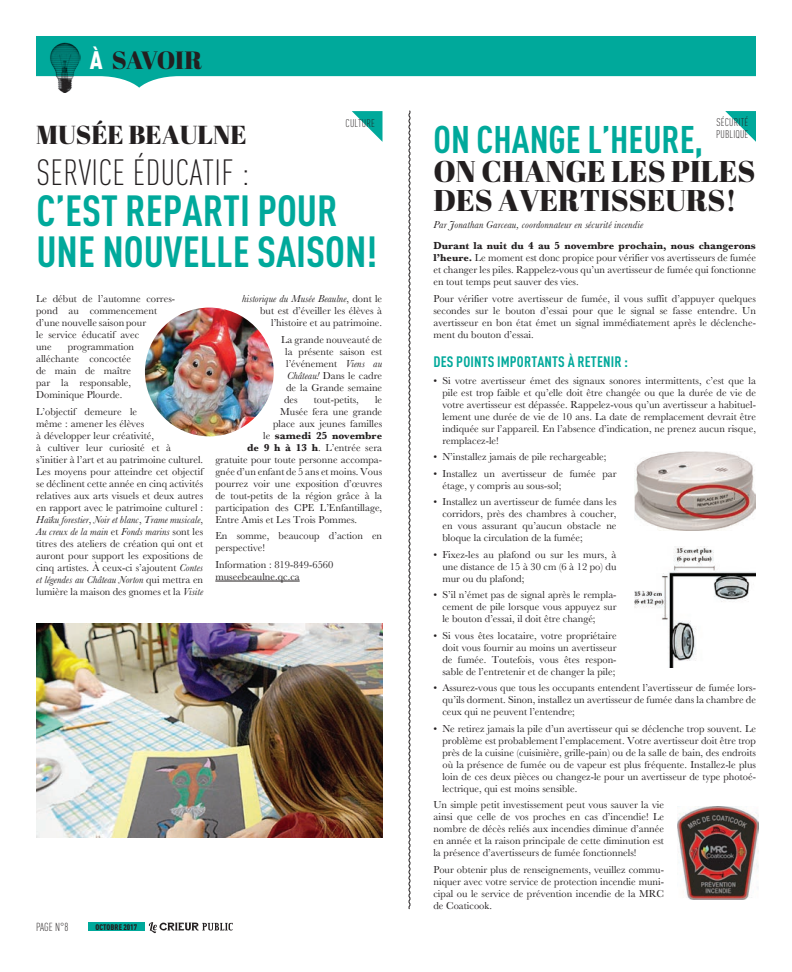
<style>
.page{position:relative;width:792px;height:972px;background:#fff}
.page>*{position:absolute;margin:0;border:0;box-sizing:border-box;transform-origin:0 0}
.t1{font:700 condensed 43px/41px "DINOT";color:#00a99b}
.t2{font:700 condensed 38px "DINOT";color:#00a99b}
.t3{font:300 condensed 36px "DINOT";letter-spacing:.01em;color:#231f20}
.t4{font:30px/29px "Abril Fatface";color:#231f20}
.t5{font:26px "Abril Fatface";color:#231f20}
.t6{font:25px "Abril Fatface";letter-spacing:-.035em;color:#231f20}
.t7{font:700 condensed 15px "DINOT";letter-spacing:.01em;color:#00a99b}
.t8{font:300 condensed 11.5px "DINOT";color:#231f20}
.t9{font:300 condensed 11px/12px "DINOT";letter-spacing:.01em;color:#231f20}
.t10{font:10.5px/12px "Baskerville";color:#231f20;text-align:justify}
.t11{font:italic 10.5px "Baskerville";letter-spacing:.01em;color:#231f20}
.t12{font:700 10.5px "Baskerville";color:#231f20}
.t13{font:900 condensed 8px "DINOT";letter-spacing:.01em;color:#231f20}
.s1{font-family:"DINOT";font-weight:900;font-stretch:condensed;color:#fff}
.s2{font-style:italic}
.s3{font-weight:400}
.s4{font-weight:700}
</style>
<div class="page">
<svg style="left:36px;top:36px;width:720px;height:52px;fill:#00a99b"></svg>
<img style="left:50px;top:42px;width:31px;height:50px">
<svg style="left:149px;top:922px;width:84px;height:11px"></svg>
<div style="left:88px;top:922px;width:56px;height:9px;background:#00a99b"></div>
<svg style="left:352px;top:111px;width:30px;height:31px"></svg>
<img style="left:36px;top:624px;width:346px;height:214px">
<hr style="left:215px;top:581px;width:85px;height:1px;background:#231f20">
<img style="left:145px;top:308px;width:129px;height:128px;border-radius:64px">
<svg style="left:408px;top:110px;width:3px;height:800px"></svg>
<img style="left:678px;top:806px;width:80px;height:94px">
<img style="left:635px;top:451px;width:121px;height:80px">
<img style="left:635px;top:546px;width:121px;height:121px">
<svg style="left:725px;top:111px;width:31px;height:31px"></svg>
<h3 class="t6" style="left:90px;top:43px;width:114px"><span class="s1">À</span> SAVOIR</h3>
<p class="t9" style="left:346px;top:117px;width:31px">CULTURE</p>
<h3 class="t5" style="left:36px;top:116px;width:212px">MUSÉE BEAULNE</h3>
<h3 class="t3" style="left:36px;top:152px;width:214px">SERVICE ÉDUCATIF :</h3>
<h1 class="t1" style="left:36px;top:189px;width:342px">C’EST REPARTI POUR<br>UNE NOUVELLE SAISON!</h1>
<p class="t10" style="left:36px;top:293px;width:141px;text-align:left">Le début de l’automne corres&shy;pond au commencement d’une nouvelle saison pour<br>le service éducatif avec<br>une</p>
<p class="t10" style="left:36px;top:341px;width:100px;text-align:left;text-indent:31px">programmation alléchante concoctée de main de maître par la responsable,<br>Dominique Plourde.</p>
<p class="t10" style="left:36px;top:406px;width:169px;text-align:left">L’objectif demeure le<br>même : amener les élèves<br>à développer leur créativité,<br>à cultiver leur curiosité et à s’initier à l’art et au patrimoine culturel.<br>Les moyens pour atteindre cet objectif se déclinent cette année en cinq activités relatives aux arts visuels et deux autres en rapport avec le patrimoine culturel :<br><span class="s2">Haïku forestier</span>, <span class="s2">Noir et blanc</span>, <span class="s2">Trame musicale</span>, <span class="s2">Au creux de la main</span> et <span class="s2">Fonds marins</span> sont les titres des ateliers de création qui ont et auront pour support les expositions de cinq artistes. À ceux-ci s’ajoutent <span class="s2">Contes et légendes au Château Norton</span> qui mettra en lumière la maison des gnomes et la <span class="s2">Visite</span></p>
<p class="t10" style="left:242px;top:293px;width:142px;text-align:right"><span class="s2">historique du Musée Beaulne</span>, dont le but est d’éveiller les élèves à l’histoire et au patrimoine.</p>
<p class="t10" style="left:281px;top:334px;width:103px">La grande nouveauté de la présente saison est l’événement <span class="s2">Viens au Château!</span> Dans le cadre de la Grande semaine des</p>
<p class="t10" style="left:314px;top:394px;width:47px">tout-petits,</p>
<p class="t10" style="left:375px;top:394px;width:9px">le</p>
<p class="t10" style="left:280px;top:406px;width:104px">Musée fera une grande</p>
<p class="t10" style="left:273px;top:418px;width:111px">place aux jeunes familles</p>
<p class="t12" style="left:263px;top:429px;width:120px"><span class="s3">le</span> samedi 25 novembre</p>
<p class="t10" style="left:247px;top:442px;width:136px"><span class="s4">de 9 h à 13 h</span>. L’entrée sera</p>
<p class="t10" style="left:215px;top:454px;width:168px">gratuite pour toute personne accompa-</p>
<p class="t10" style="left:215px;top:466px;width:168px">gnée d’un enfant de 5 ans et moins. Vous</p>
<p class="t10" style="left:215px;top:478px;width:168px">pourrez voir une exposition d’œuvres</p>
<p class="t10" style="left:215px;top:490px;width:168px">de tout-petits de la région grâce à la</p>
<p class="t10" style="left:215px;top:502px;width:168px">participation des CPE L’Enfantillage,</p>
<p class="t10" style="left:215px;top:514px;width:143px">Entre Amis et Les Trois Pommes.</p>
<p class="t10" style="left:215px;top:530px;width:168px">En somme, beaucoup d’action en perspective!</p>
<p class="t10" style="left:215px;top:559px;width:120px">Information : 819-849-6560 museebeaulne.qc.ca</p>
<p class="t8" style="left:36px;top:921px;width:5px">PAGE</p>
<p class="t8" style="left:55px;top:921px;width:15px">N°8</p>
<p class="t13" style="left:95px;top:922px;width:43px">OCTOBRE 2017</p>
<p class="t9" style="left:716px;top:117px;width:34px">SÉCURITÉ<br>PUBLIQUE</p>
<h2 class="t2" style="left:434px;top:117px;width:271px">ON CHANGE L’HEURE,</h2>
<h3 class="t4" style="left:433px;top:156px;width:324px">ON C HANGE LES PILES<br>DES AVERTISSEURS!</h3>
<p class="t11" style="left:433px;top:218px;width:211px">Par Jonathan Garceau, coordonnateur en sécurité incendie</p>
<p class="t10" style="left:433px;top:240px;width:324px"><span class="s4">Durant la nuit du 4 au 5 novembre prochain, nous changerons l’heure.</span> Le moment est donc propice pour vérifier vos avertisseurs de fumée et changer les piles. Rappelez-vous qu’un avertisseur de fumée qui fonctionne en tout temps peut sauver des vies.</p>
<p class="t10" style="left:433px;top:292px;width:324px">Pour vérifier votre avertisseur de fumée, il vous suffit d’appuyer quelques secondes sur le bouton d’essai pour que le signal se fasse entendre. Un avertisseur en bon état émet un signal immédiatement après le déclenche&shy;ment du bouton d’essai.</p>
<h3 class="t7" style="left:434px;top:353px;width:196px">DES POINTS IMPORTANTS À RETENIR :</h3>
<p class="t10" style="left:442px;top:374px;width:315px;text-indent:-9px">• Si votre avertisseur émet des signaux sonores intermittents, c’est que la pile est trop faible et qu’elle doit être changée ou que la durée de vie de votre avertisseur est dépassée. Rappelez-vous qu’un avertisseur a habituel&shy;lement une durée de vie de 10 ans. La date de remplacement devrait être indiquée sur l’appareil. En l’absence d’indication, ne prenez aucun risque, remplacez-le!</p>
<p class="t10" style="left:433px;top:451px;width:175px">• N’installez jamais de pile rechargeable;</p>
<p class="t10" style="left:442px;top:467px;width:176px;text-indent:-9px">• Installez un avertisseur de fumée par étage, y compris au sous-sol;</p>
<p class="t10" style="left:442px;top:496px;width:176px;text-indent:-9px">• Installez un avertisseur de fumée dans les corridors, près des chambres à coucher, en vous assurant qu’aucun obstacle ne bloque la circulation de la fumée;</p>
<p class="t10" style="left:442px;top:548px;width:176px;text-indent:-9px">• Fixez-les au plafond ou sur les murs, à une distance de 15 à 30 cm (6 à 12 po) du mur ou du plafond;</p>
<p class="t10" style="left:442px;top:589px;width:176px;text-indent:-9px">• S’il n’émet pas de signal après le rempla&shy;cement de pile lorsque vous appuyez sur le bouton d’essai, il doit être changé;</p>
<p class="t10" style="left:442px;top:629px;width:176px;text-indent:-9px">• Si vous êtes locataire, votre propriétaire doit vous fournir au moins un avertisseur de fumée. Toutefois, vous êtes respon&shy;sable de l’entretenir et de changer la pile;</p>
<p class="t10" style="left:442px;top:682px;width:315px;text-indent:-9px">• Assurez-vous que tous les occupants entendent l’avertisseur de fumée lors&shy;qu’ils dorment. Sinon, installez un avertisseur de fumée dans la chambre de ceux qui ne peuvent l’entendre;</p>
<p class="t10" style="left:442px;top:722px;width:315px;text-indent:-9px">• Ne retirez jamais la pile d’un avertisseur qui se déclenche trop souvent. Le problème est probablement l’emplacement. Votre avertisseur doit être trop près de la cuisine (cuisinière, grille-pain) ou de la salle de bain, des endroits où la présence de fumée ou de vapeur est plus fréquente. Installez-le plus loin de ces deux pièces ou changez-le pour un avertisseur de type photoé&shy;lectrique, qui est moins sensible.</p>
<p class="t10" style="left:433px;top:799px;width:232px">Un simple petit investissement peut vous sauver la vie ainsi que celle de vos proches en cas d’incendie! Le nombre de décès reliés aux incendies diminue d’année en année et la raison principale de cette diminution est la présence d’avertisseurs de fumée fonctionnels!</p>
<p class="t10" style="left:433px;top:863px;width:232px">Pour obtenir plus de renseignements, veuillez commu&shy;niquer avec votre service de protection incendie muni&shy;cipal ou le service de prévention incendie de la MRC de Coaticook.</p>
</div>
